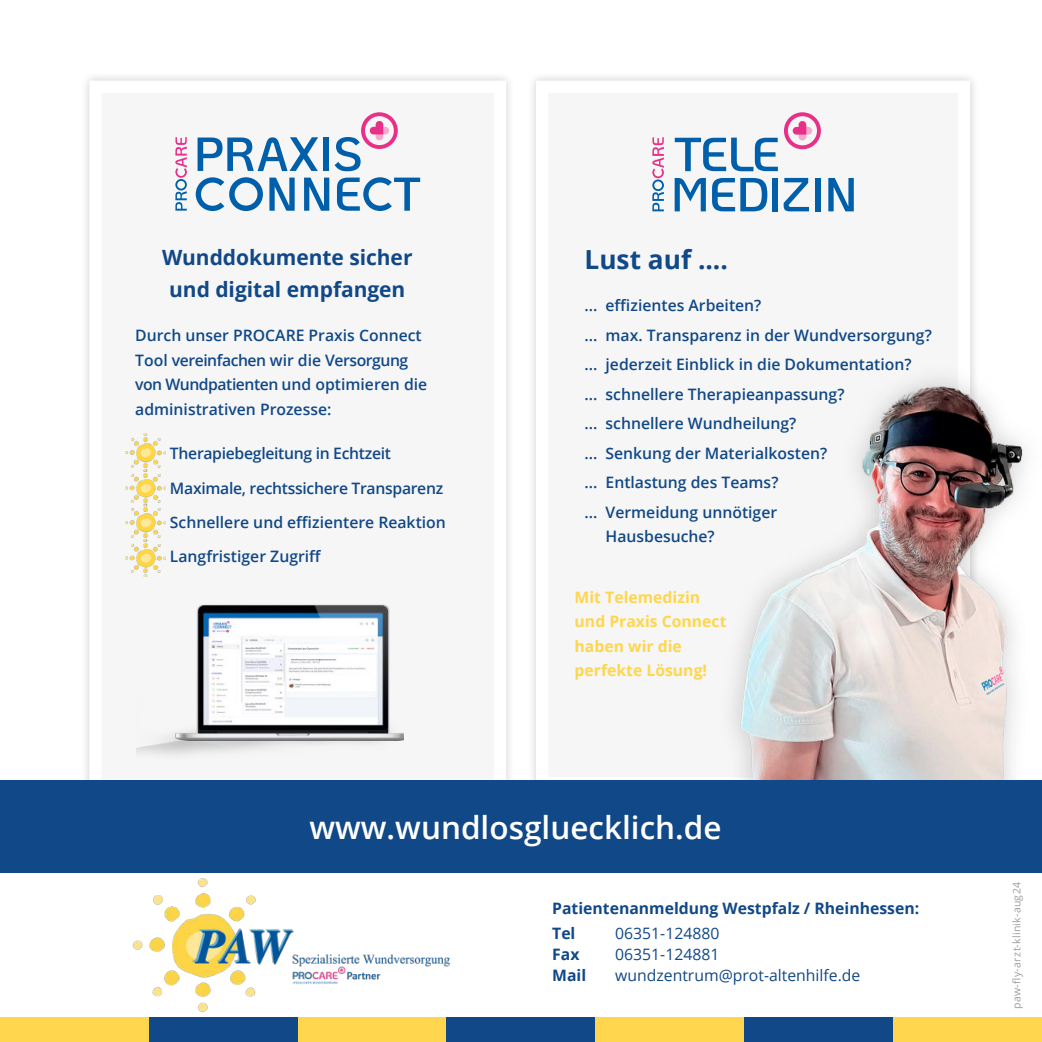
<style>
.page{position:relative;width:1042px;height:1042px;background:#fff}
.page>*{position:absolute;margin:0;border:0;box-sizing:border-box;transform-origin:0 0}
.t1{font:600 31.5px "Open Sans";color:#fff}
.t2{font:700 26.25px "Open Sans";color:#114887}
.t3{font:700 21px/31.5px "Open Sans";letter-spacing:-.005em;color:#114887;text-align:center}
.t4{font:600 15.75px/29.4px "Open Sans";color:#114887}
.t5{font:600 15.75px/34.5px "Open Sans";letter-spacing:-.02em;color:#114887}
.t6{font:700 15.75px/24.5px "Open Sans";color:#ffd64d}
.t7{font:15.75px "Open Sans";color:#114887}
.t8{font:700 15.75px/25.9px "Open Sans";color:#114887}
.t9{font:10.5px "Open Sans";letter-spacing:.025em;color:#9d9d9c}
</style>
<div class="page">
<div style="left:595px;top:1017px;width:149px;height:25px;background:#ffd64d"></div>
<div style="left:744px;top:1017px;width:149px;height:25px;background:#114887"></div>
<div style="left:893px;top:1017px;width:149px;height:25px;background:#ffd64d"></div>
<div style="left:298px;top:1017px;width:148px;height:25px;background:#ffd64d"></div>
<div style="left:446px;top:1017px;width:149px;height:25px;background:#114887"></div>
<div style="left:149px;top:1017px;width:149px;height:25px;background:#114887"></div>
<div style="left:0;top:1017px;width:149px;height:25px;background:#ffd64d"></div>
<div style="left:80px;top:71px;width:435px;height:755px;background:#f5f5f5"></div>
<div style="left:526px;top:71px;width:454px;height:728px;background:#000;opacity:.2"></div>
<div style="left:536px;top:81px;width:434px;height:708px;background:#f6f6f6"></div>
<img style="left:713px;top:312px;width:314px;height:468px">
<div style="left:0;top:780px;width:1042px;height:93px;background:#114887"></div>
<svg style="left:175px;top:137px;width:12px;height:74px"></svg>
<svg style="left:196px;top:177px;width:67px;height:34px"></svg>
<svg style="left:269px;top:178px;width:26px;height:33px"></svg>
<svg style="left:304px;top:178px;width:25px;height:33px"></svg>
<svg style="left:337px;top:177px;width:83px;height:34px"></svg>
<div style="left:324px;top:137px;width:5px;height:34px;background:#005faa"></div>
<svg style="left:335px;top:112px;width:63px;height:59px"></svg>
<svg style="left:198px;top:137px;width:120px;height:34px"></svg>
<svg style="left:784px;top:112px;width:37px;height:37px"></svg>
<svg style="left:652px;top:137px;width:12px;height:74px"></svg>
<svg style="left:675px;top:138px;width:103px;height:33px"></svg>
<div style="left:772px;top:178px;width:6px;height:33px;background:#005faa"></div>
<div style="left:815px;top:178px;width:6px;height:33px;background:#005faa"></div>
<svg style="left:712px;top:178px;width:55px;height:33px"></svg>
<svg style="left:828px;top:178px;width:26px;height:33px"></svg>
<svg style="left:674px;top:178px;width:32px;height:33px"></svg>
<svg style="left:783px;top:178px;width:26px;height:33px"></svg>
<img style="left:137px;top:604px;width:267px;height:151px">
<img style="left:125px;top:434px;width:40px;height:34px">
<img style="left:125px;top:506px;width:40px;height:32px">
<img style="left:125px;top:469px;width:40px;height:37px">
<img style="left:125px;top:539px;width:40px;height:37px">
<img style="left:132px;top:878px;width:318px;height:135px">
<h3 class="t3" style="left:162px;top:244px;width:252px">Wunddokumente sicher und digital empfangen</h3>
<p class="t4" style="left:135px;top:325px;width:293px;line-height:24.5px">Durch unser PROCARE Praxis Connect Tool vereinfachen wir die Versorgung von Wundpatienten und optimieren die administrativen Prozesse:</p>
<p class="t5" style="left:170px;top:438px;width:277px">Therapiebegleitung in Echtzeit Maximale, rechtssichere Transparenz Schnellere und effizientere Reaktion Langfristiger Zugriff</p>
<h2 class="t2" style="left:584px;top:249px;width:145px">Lust auf ....</h2>
<p class="t4" style="left:584px;top:290px;width:349px">... effizientes Arbeiten?<br>... max. Transparenz in der Wundversorgung? ... jederzeit Einblick in die Dokumentation?<br>... schnellere Therapieanpassung?<br>... schnellere Wundheilung?<br>... Senkung der Materialkosten?<br>... Entlastung des Teams?<br>... Vermeidung unnötiger</p>
<p class="t4" style="left:605px;top:521px;width:111px">Hausbesuche?</p>
<p class="t6" style="left:574px;top:586px;width:153px">Mit Telemedizin und Praxis Connect haben wir die perfekte Lösung!</p>
<h1 class="t1" style="left:309px;top:814px;width:414px">www.wundlosgluecklich.de</h1>
<p class="t8" style="left:552px;top:896px;width:368px">Patientenanmeldung Westpfalz / Rheinhessen:<br>Tel</p>
<p class="t7" style="left:615px;top:927px;width:106px">06351-124880</p>
<p class="t8" style="left:552px;top:943px;width:29px">Fax</p>
<p class="t7" style="left:615px;top:948px;width:106px">06351-124881</p>
<p class="t8" style="left:552px;top:964px;width:35px">Mail</p>
<p class="t7" style="left:615px;top:969px;width:247px">wundzentrum@prot-altenhilfe.de</p>
<p class="t9" style="left:1009px;top:1009px;width:128px;rotate:-90deg">paw-fly-arzt-klinik-aug24</p>
</div>
